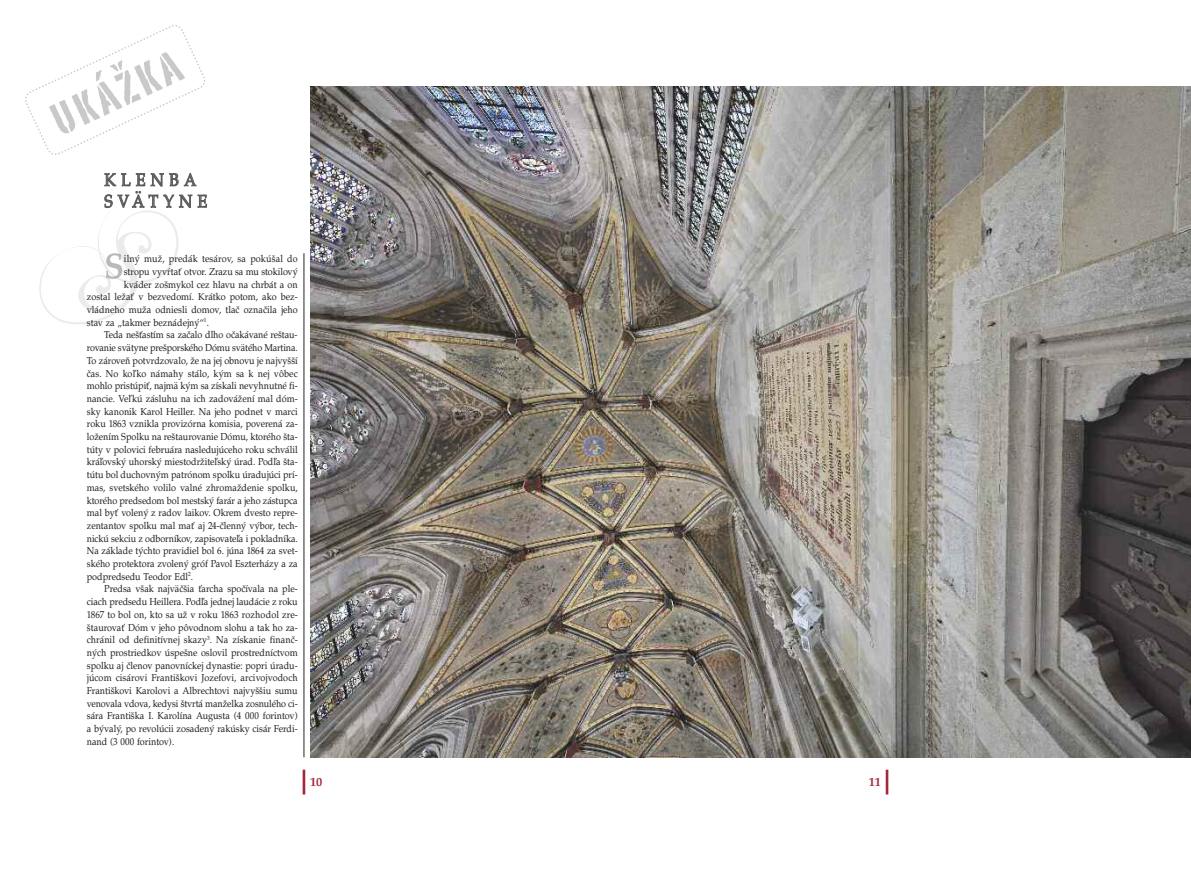
<style>
.page{position:relative;width:1191px;height:869px;background:#fff}
.page>*{position:absolute;margin:0;border:0;box-sizing:border-box;transform-origin:0 0}
.t1{font:52.5px "Portago ITCTT";color:#c9c9c9}
.t2{font:17.5px/21.4px "Paltus Antiqua Nox LCE";letter-spacing:.335em;color:#5d5c5d;scale:.9 1}
.t3{font:700 12.25px "Paltus Antiqua Nox LCE";color:#a0293a}
.t4{font:10.06px "Paltus Antiqua Nox LCE";color:#272627;scale:.9 1}
</style>
<div class="page">
<svg style="left:39px;top:211px;width:140px;height:113px"></svg>
<hr style="left:885px;top:769px;width:3px;height:25px;background:#a0293a">
<hr style="left:303px;top:769px;width:2px;height:25px;background:#a0293a">
<img style="left:310px;top:87px;width:881px;height:669px">
<hr style="left:304px;top:253px;width:1px;height:503px;background:#272627">
<svg style="left:25px;top:25px;width:181px;height:130px"></svg>
<h1 class="t1" style="left:39px;top:89px;width:139px;rotate:-25deg">ukážka</h1>
<h2 class="t2" style="left:104px;top:169px;width:116px">KLENBA<br>SVÄTYNE</h2>
<p class="t4" style="left:124px;top:253px;width:195px">ilný muž, predák tesárov, sa pokúšal do</p>
<p class="t4" style="left:124px;top:265px;width:195px">stropu vyvŕtať otvor. Zrazu sa mu stokilový</p>
<p class="t4" style="left:124px;top:278px;width:195px">kváder zošmykol cez hlavu na chrbát a on</p>
<p class="t4" style="left:87px;top:291px;width:236px">zostal ležať v bezvedomí. Krátko potom, ako bez-</p>
<p class="t4" style="left:87px;top:303px;width:236px">vládneho muža odniesli domov, tlač označila jeho</p>
<p class="t4" style="left:87px;top:316px;width:137px">stav za „takmer beznádejný“<sup>1</sup>.</p>
<p class="t4" style="left:104px;top:329px;width:216px">Teda nešťastím sa začalo dlho očakávané reštau-</p>
<p class="t4" style="left:87px;top:341px;width:236px">rovanie svätyne prešporského Dómu svätého Martina.</p>
<p class="t4" style="left:87px;top:354px;width:236px">To zároveň potvrdzovalo, že na jej obnovu je najvyšší</p>
<p class="t4" style="left:87px;top:367px;width:236px">čas. No koľko námahy stálo, kým sa k nej vôbec</p>
<p class="t4" style="left:87px;top:379px;width:236px">mohlo pristúpiť, najmä kým sa získali nevyhnutné fi-</p>
<p class="t4" style="left:87px;top:392px;width:236px">nancie. Veľkú zásluhu na ich zadovážení mal dóm-</p>
<p class="t4" style="left:87px;top:405px;width:236px">sky kanonik Karol Heiller. Na jeho podnet v marci</p>
<p class="t4" style="left:87px;top:418px;width:236px">roku 1863 vznikla provizórna komisia, poverená za-</p>
<p class="t4" style="left:87px;top:430px;width:236px">ložením Spolku na reštaurovanie Dómu, ktorého šta-</p>
<p class="t4" style="left:87px;top:443px;width:236px">túty v polovici februára nasledujúceho roku schválil</p>
<p class="t4" style="left:87px;top:456px;width:236px">kráľovský uhorský miestodržiteľský úrad. Podľa šta-</p>
<p class="t4" style="left:87px;top:468px;width:236px">tútu bol duchovným patrónom spolku úradujúci prí-</p>
<p class="t4" style="left:87px;top:481px;width:236px">mas, svetského volilo valné zhromaždenie spolku,</p>
<p class="t4" style="left:87px;top:494px;width:236px">ktorého predsedom bol mestský farár a jeho zástupca</p>
<p class="t4" style="left:87px;top:506px;width:236px">mal byť volený z radov laikov. Okrem dvesto repre-</p>
<p class="t4" style="left:87px;top:519px;width:236px">zentantov spolku mal mať aj 24-členný výbor, tech-</p>
<p class="t4" style="left:87px;top:532px;width:236px">nickú sekciu z odborníkov, zapisovateľa i pokladníka.</p>
<p class="t4" style="left:87px;top:544px;width:236px">Na základe týchto pravidiel bol 6. júna 1864 za svet-</p>
<p class="t4" style="left:87px;top:557px;width:236px">ského protektora zvolený gróf Pavol Eszterházy a za</p>
<p class="t4" style="left:87px;top:570px;width:120px">podpredsedu Teodor Edl<sup>2</sup>.</p>
<p class="t4" style="left:104px;top:582px;width:216px">Predsa však najväčšia ťarcha spočívala na ple-</p>
<p class="t4" style="left:87px;top:595px;width:236px">ciach predsedu Heillera. Podľa jednej laudácie z roku</p>
<p class="t4" style="left:87px;top:608px;width:236px">1867 to bol on, kto sa už v roku 1863 rozhodol zre-</p>
<p class="t4" style="left:87px;top:621px;width:236px">štaurovať Dóm v jeho pôvodnom slohu a tak ho za-</p>
<p class="t4" style="left:87px;top:633px;width:236px">chránil od definitívnej skazy<sup>3</sup>. Na získanie finanč-</p>
<p class="t4" style="left:87px;top:646px;width:236px">ných prostriedkov úspešne oslovil prostredníctvom</p>
<p class="t4" style="left:87px;top:659px;width:236px">spolku aj členov panovníckej dynastie: popri úradu-</p>
<p class="t4" style="left:87px;top:671px;width:236px">júcom cisárovi Františkovi Jozefovi, arcivojvodoch</p>
<p class="t4" style="left:87px;top:684px;width:236px">Františkovi Karolovi a Albrechtovi najvyššiu sumu</p>
<p class="t4" style="left:87px;top:697px;width:236px">venovala vdova, kedysi štvrtá manželka zosnulého ci-</p>
<p class="t4" style="left:87px;top:709px;width:236px">sára Františka I. Karolína Augusta (4 000 forintov)</p>
<p class="t4" style="left:87px;top:722px;width:236px">a bývalý, po revolúcii zosadený rakúsky cisár Ferdi-</p>
<p class="t4" style="left:87px;top:735px;width:99px">nand (3 000 forintov).</p>
<p class="t3" style="left:310px;top:774px;width:13px">10</p>
<p class="t3" style="left:868px;top:774px;width:14px">11</p>
</div>
